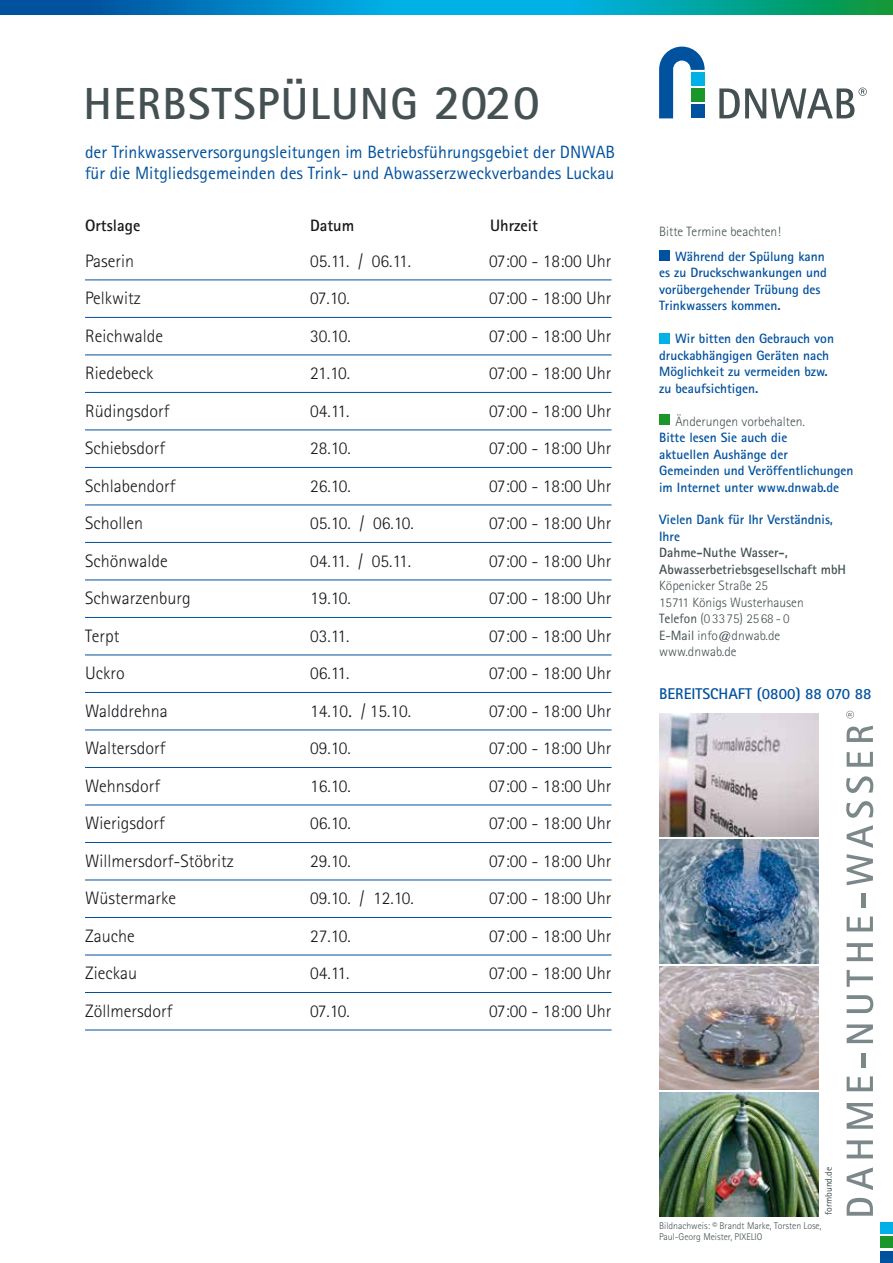
<style>
.page{position:relative;width:893px;height:1263px;background:#fff}
.page>*{position:absolute;margin:0;border:0;box-sizing:border-box;transform-origin:0 0}
.t1{font:700 45px "Rotis Sans Serif";letter-spacing:.03em;color:#445052}
.t2{font:300 18px "Rotis Sans Serif";color:#1a171c}
.t3{font:17.85px/21px "Rotis Sans Serif";color:#00519e}
.t4{font:700 16.5px "Rotis Sans Serif";color:#1a171c}
.t5{font:700 15.6px "Rotis Sans Serif";color:#00519e}
.t6{font:700 13.5px/16.5px "Rotis Sans Serif";color:#00519e}
.t7{font:300 13.5px/16.5px "Rotis Sans Serif";color:#445052}
.t8{font:700 13.5px/16.5px "Rotis Sans Serif";color:#445052}
.t9{font:300 9.75px/10.9px "Rotis Sans Serif";color:#445052}
.t10{font:9.75px "Rotis Sans Serif";color:#445052}
.s1{font-size:49.5px}
.s2{font-weight:400}
</style>
<div class="page">
<div style="left:881px;top:1222px;width:12px;height:11px;background:#00b0e6"></div>
<div style="left:881px;top:1236px;width:12px;height:12px;background:#1a962b"></div>
<div style="left:881px;top:1251px;width:12px;height:12px;background:#00519e"></div>
<svg style="left:847px;top:1198px;width:26px;height:18px"></svg>
<svg style="left:847px;top:1167px;width:26px;height:23px"></svg>
<svg style="left:847px;top:1140px;width:26px;height:18px"></svg>
<svg style="left:847px;top:1103px;width:26px;height:26px"></svg>
<svg style="left:847px;top:1076px;width:26px;height:15px"></svg>
<hr style="left:861px;top:1053px;width:4px;height:15px;background:#7b8789">
<svg style="left:847px;top:1024px;width:26px;height:19px"></svg>
<svg style="left:847px;top:995px;width:26px;height:18px"></svg>
<svg style="left:847px;top:970px;width:26px;height:17px"></svg>
<svg style="left:847px;top:943px;width:26px;height:18px"></svg>
<svg style="left:847px;top:916px;width:26px;height:15px"></svg>
<hr style="left:861px;top:894px;width:4px;height:14px;background:#7b8789">
<svg style="left:847px;top:854px;width:26px;height:31px"></svg>
<svg style="left:847px;top:825px;width:26px;height:23px"></svg>
<svg style="left:846px;top:801px;width:27px;height:17px"></svg>
<svg style="left:846px;top:776px;width:27px;height:17px"></svg>
<svg style="left:847px;top:752px;width:26px;height:15px"></svg>
<svg style="left:847px;top:726px;width:26px;height:16px"></svg>
<svg style="left:846px;top:711px;width:8px;height:7px"></svg>
<img style="left:659px;top:966px;width:160px;height:124px">
<img style="left:659px;top:840px;width:160px;height:123px">
<img style="left:659px;top:713px;width:160px;height:124px">
<img style="left:659px;top:1093px;width:160px;height:123px">
<svg style="left:659px;top:47px;width:46px;height:71px"></svg>
<div style="left:691px;top:72px;width:14px;height:14px;background:#00b0e6"></div>
<div style="left:691px;top:88px;width:14px;height:14px;background:#1a962b"></div>
<div style="left:691px;top:104px;width:14px;height:14px;background:#00519e"></div>
<svg style="left:719px;top:88px;width:148px;height:30px"></svg>
<svg style="left:0;top:0;width:893px;height:15px"></svg>
<div style="left:659px;top:250px;width:11px;height:10px;background:#00519e"></div>
<div style="left:659px;top:333px;width:11px;height:10px;background:#00b0e6"></div>
<div style="left:659px;top:414px;width:11px;height:11px;background:#1a962b"></div>
<hr style="left:85px;top:280px;width:527px;height:1px;background:#00519e">
<hr style="left:85px;top:317px;width:527px;height:1px;background:#00519e">
<hr style="left:85px;top:355px;width:527px;height:1px;background:#00519e">
<hr style="left:85px;top:392px;width:527px;height:1px;background:#00519e">
<hr style="left:85px;top:430px;width:527px;height:1px;background:#00519e">
<hr style="left:85px;top:467px;width:527px;height:1px;background:#00519e">
<hr style="left:85px;top:505px;width:527px;height:1px;background:#00519e">
<hr style="left:85px;top:542px;width:527px;height:1px;background:#00519e">
<hr style="left:85px;top:580px;width:527px;height:1px;background:#00519e">
<hr style="left:85px;top:617px;width:527px;height:1px;background:#00519e">
<hr style="left:85px;top:655px;width:527px;height:1px;background:#00519e">
<hr style="left:85px;top:692px;width:527px;height:1px;background:#00519e">
<hr style="left:85px;top:730px;width:527px;height:1px;background:#00519e">
<hr style="left:85px;top:767px;width:527px;height:1px;background:#00519e">
<hr style="left:85px;top:805px;width:527px;height:1px;background:#00519e">
<hr style="left:85px;top:842px;width:527px;height:1px;background:#00519e">
<hr style="left:85px;top:880px;width:527px;height:1px;background:#00519e">
<hr style="left:85px;top:917px;width:527px;height:1px;background:#00519e">
<hr style="left:85px;top:955px;width:527px;height:1px;background:#00519e">
<hr style="left:85px;top:992px;width:527px;height:1px;background:#00519e">
<hr style="left:85px;top:1030px;width:527px;height:1px;background:#00519e">
<h1 class="t1" style="left:83px;top:75px;width:458px">HERBSTSPÜLUNG <span class="s1">2020</span></h1>
<p class="t3" style="left:85px;top:141px;width:532px">der Trinkwasserversorgungsleitungen im Betriebsführungsgebiet der DNWAB für die Mitgliedsgemeinden des Trink- und Abwasserzweckverbandes Luckau</p>
<p class="t4" style="left:85px;top:215px;width:57px">Ortslage</p>
<p class="t4" style="left:310px;top:215px;width:46px">Datum</p>
<p class="t4" style="left:490px;top:215px;width:49px">Uhrzeit</p>
<p class="t2" style="left:85px;top:251px;width:50px">Paserin</p>
<p class="t2" style="left:310px;top:251px;width:102px">05.11. / 06.11.</p>
<p class="t2" style="left:489px;top:251px;width:124px">07:00 - 18:00 Uhr</p>
<p class="t2" style="left:85px;top:288px;width:57px">Pelkwitz</p>
<p class="t2" style="left:310px;top:288px;width:41px">07.10.</p>
<p class="t2" style="left:489px;top:288px;width:124px">07:00 - 18:00 Uhr</p>
<p class="t2" style="left:85px;top:326px;width:79px">Reichwalde</p>
<p class="t2" style="left:310px;top:326px;width:42px">30.10.</p>
<p class="t2" style="left:489px;top:326px;width:124px">07:00 - 18:00 Uhr</p>
<p class="t2" style="left:85px;top:363px;width:70px">Riedebeck</p>
<p class="t2" style="left:310px;top:363px;width:41px">21.10.</p>
<p class="t2" style="left:489px;top:363px;width:124px">07:00 - 18:00 Uhr</p>
<p class="t2" style="left:85px;top:401px;width:86px">Rüdingsdorf</p>
<p class="t2" style="left:310px;top:401px;width:41px">04.11.</p>
<p class="t2" style="left:489px;top:401px;width:124px">07:00 - 18:00 Uhr</p>
<p class="t2" style="left:85px;top:438px;width:81px">Schiebsdorf</p>
<p class="t2" style="left:310px;top:438px;width:42px">28.10.</p>
<p class="t2" style="left:489px;top:438px;width:124px">07:00 - 18:00 Uhr</p>
<p class="t2" style="left:85px;top:476px;width:92px">Schlabendorf</p>
<p class="t2" style="left:310px;top:476px;width:42px">26.10.</p>
<p class="t2" style="left:489px;top:476px;width:124px">07:00 - 18:00 Uhr</p>
<p class="t2" style="left:85px;top:513px;width:59px">Schollen</p>
<p class="t2" style="left:310px;top:513px;width:105px">05.10. / 06.10.</p>
<p class="t2" style="left:489px;top:513px;width:124px">07:00 - 18:00 Uhr</p>
<p class="t2" style="left:85px;top:550px;width:84px">Schönwalde</p>
<p class="t2" style="left:310px;top:550px;width:102px">04.11. / 05.11.</p>
<p class="t2" style="left:489px;top:550px;width:124px">07:00 - 18:00 Uhr</p>
<p class="t2" style="left:85px;top:588px;width:107px">Schwarzenburg</p>
<p class="t2" style="left:310px;top:588px;width:42px">19.10.</p>
<p class="t2" style="left:489px;top:588px;width:124px">07:00 - 18:00 Uhr</p>
<p class="t2" style="left:85px;top:625px;width:36px">Terpt</p>
<p class="t2" style="left:310px;top:625px;width:41px">03.11.</p>
<p class="t2" style="left:489px;top:625px;width:124px">07:00 - 18:00 Uhr</p>
<p class="t2" style="left:85px;top:663px;width:41px">Uckro</p>
<p class="t2" style="left:310px;top:663px;width:41px">06.11.</p>
<p class="t2" style="left:489px;top:663px;width:124px">07:00 - 18:00 Uhr</p>
<p class="t2" style="left:85px;top:700px;width:84px">Walddrehna</p>
<p class="t2" style="left:489px;top:700px;width:124px">07:00 - 18:00 Uhr</p>
<p class="t2" style="left:85px;top:738px;width:82px">Waltersdorf</p>
<p class="t2" style="left:310px;top:738px;width:42px">09.10.</p>
<p class="t2" style="left:489px;top:738px;width:124px">07:00 - 18:00 Uhr</p>
<p class="t2" style="left:85px;top:775px;width:76px">Wehnsdorf</p>
<p class="t2" style="left:310px;top:775px;width:42px">16.10.</p>
<p class="t2" style="left:489px;top:775px;width:124px">07:00 - 18:00 Uhr</p>
<p class="t2" style="left:85px;top:813px;width:81px">Wierigsdorf</p>
<p class="t2" style="left:310px;top:813px;width:42px">06.10.</p>
<p class="t2" style="left:489px;top:813px;width:124px">07:00 - 18:00 Uhr</p>
<p class="t2" style="left:85px;top:850px;width:150px">Willmersdorf-Stöbritz</p>
<p class="t2" style="left:310px;top:850px;width:42px">29.10.</p>
<p class="t2" style="left:489px;top:850px;width:124px">07:00 - 18:00 Uhr</p>
<p class="t2" style="left:85px;top:888px;width:92px">Wüstermarke</p>
<p class="t2" style="left:310px;top:888px;width:105px">09.10. / 12.10.</p>
<p class="t2" style="left:489px;top:888px;width:124px">07:00 - 18:00 Uhr</p>
<p class="t2" style="left:85px;top:925px;width:51px">Zauche</p>
<p class="t2" style="left:310px;top:925px;width:42px">27.10.</p>
<p class="t2" style="left:489px;top:925px;width:124px">07:00 - 18:00 Uhr</p>
<p class="t2" style="left:85px;top:963px;width:53px">Zieckau</p>
<p class="t2" style="left:310px;top:963px;width:41px">04.11.</p>
<p class="t2" style="left:489px;top:963px;width:124px">07:00 - 18:00 Uhr</p>
<p class="t2" style="left:85px;top:1000px;width:89px">Zöllmersdorf</p>
<p class="t2" style="left:310px;top:1000px;width:41px">07.10.</p>
<p class="t2" style="left:489px;top:1000px;width:124px">07:00 - 18:00 Uhr</p>
<p class="t7" style="left:659px;top:223px;width:123px">Bitte Termine beachten!</p>
<p class="t6" style="left:659px;top:247px;width:169px;text-indent:16px">Während der Spülung kann es zu Druckschwankungen und vorübergehender Trübung des<br>Trinkwassers kommen.</p>
<p class="t6" style="left:659px;top:330px;width:176px;text-indent:16px">Wir bitten den Gebrauch von druckabhängigen Geräten nach<br>Möglichkeit zu vermeiden bzw. zu beaufsichtigen.</p>
<p class="t7" style="left:675px;top:413px;width:131px">Änderungen vorbehalten.</p>
<p class="t6" style="left:659px;top:429px;width:196px">Bitte lesen Sie auch die<br>aktuellen Aushänge der<br>Gemeinden und Veröffentlichungen im Internet unter www.dnwab.de</p>
<p class="t6" style="left:659px;top:511px;width:175px">Vielen Dank für Ihr Verständnis,<br>Ihre</p>
<p class="t8" style="left:659px;top:544px;width:188px">Dahme-Nuthe Wasser-,<br>Abwasserbetriebsgesellschaft mbH</p>
<p class="t7" style="left:659px;top:578px;width:146px">Köpenicker Straße 25<br>15711 Königs Wusterhausen<br><span class="s2">Telefon</span> (0 33 75) 25 68 - 0<br><span class="s2">E-Mail</span> info@dnwab.de www.dnwab.de</p>
<p class="t5" style="left:659px;top:683px;width:214px">BEREITSCHAFT (0800) 88 070 88</p>
<p class="t10" style="left:823px;top:1215px;width:50px;rotate:-90deg">formbund.de</p>
<p class="t9" style="left:659px;top:1220px;width:164px">Bildnachweis: © Brandt Marke, Torsten Lose,<br>Paul-Georg Meister, PIXELIO</p>
</div>
